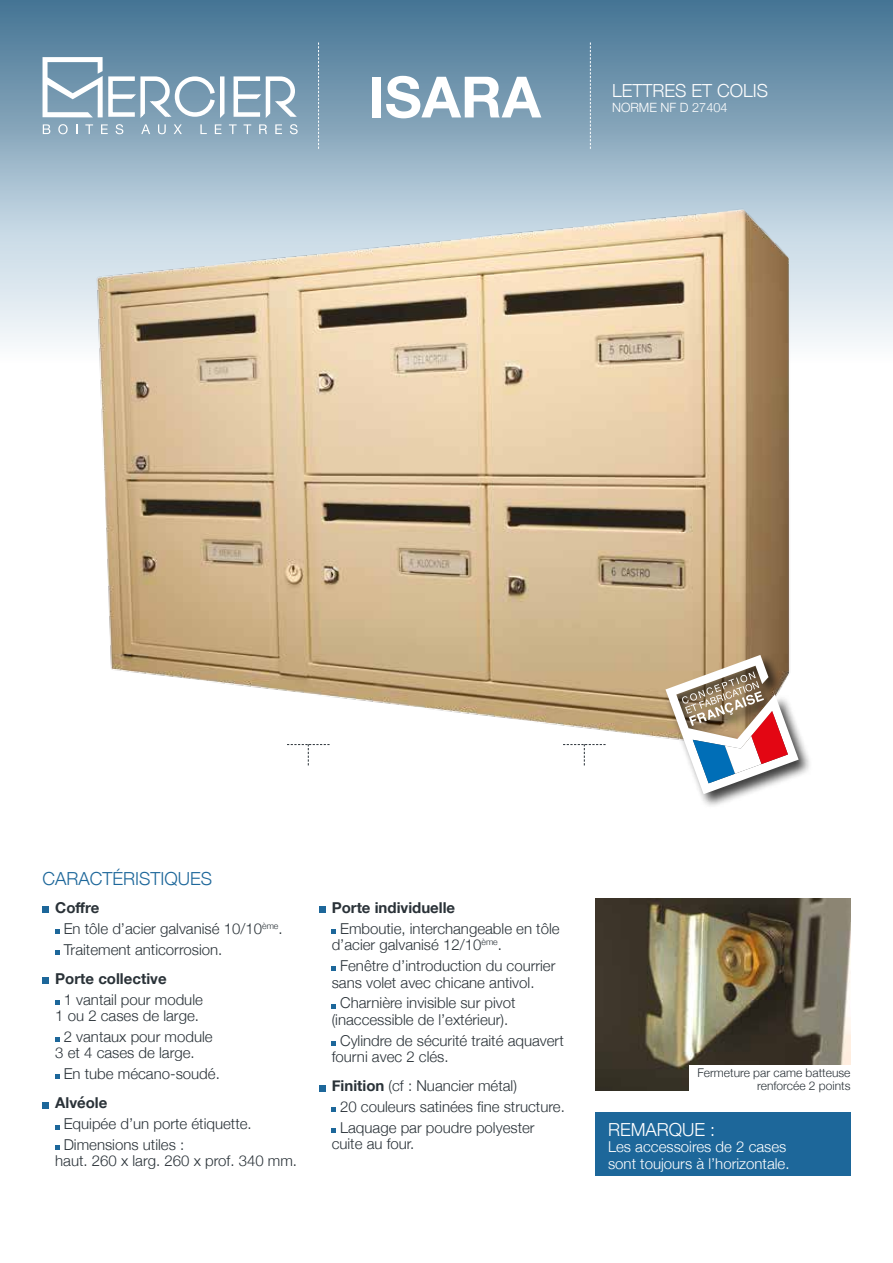
<style>
.page{position:relative;width:893px;height:1263px;background:#fff}
.page>*{position:absolute;margin:0;border:0;box-sizing:border-box;transform-origin:0 0}
.t1{font:700 57px "Helvetica Neue";color:#fff}
.t2{font:300 18px "Helvetica Neue";color:#fff}
.t3{font:300 18px "Helvetica Neue";color:#1d679a}
.t4{font:300 15px/16.5px "Helvetica Neue";color:#2a3238}
.t5{font:300 15px/16.5px "Helvetica Neue";color:#fff}
.t6{font:700 15px "Helvetica Neue";color:#2a3238}
.t7{font:300 12.75px "Helvetica Neue";color:#fff}
.t8{font:300 12px/13.5px "Helvetica Neue";color:#2a3238;text-align:right}
.s1{font-weight:700}
</style>
<div class="page">
<div style="left:0;top:0;width:893px;height:362px;background:linear-gradient(to bottom,#457595,#fff)"></div>
<img style="left:11px;top:170px;width:882px;height:596px">
<svg style="left:43px;top:907px;width:6px;height:6px"></svg>
<svg style="left:55px;top:929px;width:5px;height:5px"></svg>
<svg style="left:55px;top:950px;width:5px;height:4px"></svg>
<svg style="left:43px;top:978px;width:6px;height:6px"></svg>
<svg style="left:55px;top:1000px;width:5px;height:4px"></svg>
<svg style="left:55px;top:1037px;width:5px;height:5px"></svg>
<svg style="left:55px;top:1075px;width:5px;height:4px"></svg>
<svg style="left:43px;top:1102px;width:6px;height:6px"></svg>
<svg style="left:55px;top:1125px;width:5px;height:4px"></svg>
<svg style="left:55px;top:1145px;width:5px;height:5px"></svg>
<svg style="left:319px;top:907px;width:6px;height:6px"></svg>
<svg style="left:332px;top:929px;width:4px;height:5px"></svg>
<svg style="left:332px;top:967px;width:4px;height:4px"></svg>
<svg style="left:332px;top:1004px;width:4px;height:4px"></svg>
<svg style="left:332px;top:1041px;width:4px;height:4px"></svg>
<svg style="left:319px;top:1085px;width:6px;height:6px"></svg>
<svg style="left:332px;top:1108px;width:4px;height:4px"></svg>
<svg style="left:332px;top:1128px;width:4px;height:5px"></svg>
<div style="left:663px;top:653px;width:150px;height:156px;background:#000;opacity:.75"></div>
<svg style="left:665px;top:655px;width:134px;height:139px"></svg>
<svg style="left:43px;top:57px;width:255px;height:77px"></svg>
<svg style="left:318px;top:43px;width:1px;height:106px"></svg>
<svg style="left:590px;top:43px;width:1px;height:106px"></svg>
<div style="left:595px;top:1111px;width:255px;height:64px;background:#1d679a"></div>
<img style="left:595px;top:898px;width:255px;height:192px">
<div style="left:689px;top:1065px;width:161px;height:25px;background:#fff"></div>
<svg style="left:287px;top:744px;width:43px;height:21px"></svg>
<svg style="left:563px;top:744px;width:43px;height:21px"></svg>
<h1 class="t1" style="left:368px;top:52px;width:175px">ISARA</h1>
<p class="t2" style="left:612px;top:76px;width:158px">LETTRES ET COLIS</p>
<p class="t7" style="left:612px;top:97px;width:117px">NORME NF D 27404</p>
<p class="t3" style="left:43px;top:864px;width:171px">CARACTÉRISTIQUES</p>
<p class="t4" style="left:64px;top:896px;width:220px;line-height:20.7px;text-indent:-8px"><span class="s1">Coffre<br></span>En tôle d’acier galvanisé 10/10<sup>ème</sup>.<br>Traitement anticorrosion.</p>
<p class="t6" style="left:55px;top:967px;width:113px">Porte collective</p>
<p class="t4" style="left:55px;top:990px;width:149px;text-align:center">1 vantail pour module<br>1 ou 2 cases de large.</p>
<p class="t4" style="left:55px;top:1027px;width:159px;text-indent:8px">2 vantaux pour module<br>3 et 4 cases de large.</p>
<p class="t4" style="left:64px;top:1064px;width:158px">En tube mécano-soudé.</p>
<p class="t6" style="left:55px;top:1091px;width:54px">Alvéole</p>
<p class="t4" style="left:64px;top:1112px;width:190px;line-height:20.7px">Equipée d’un porte étiquette.<br>Dimensions utiles :</p>
<p class="t4" style="left:55px;top:1152px;width:243px">haut. 260 x larg. 260 x prof. 340 mm.</p>
<p class="t6" style="left:332px;top:896px;width:125px">Porte individuelle</p>
<p class="t4" style="left:332px;top:919px;width:229px;text-indent:8px">Emboutie, interchangeable en tôle d’acier galvanisé 12/10<sup>ème</sup>.</p>
<p class="t4" style="left:332px;top:956px;width:225px;text-indent:8px">Fenêtre d’introduction du courrier sans volet avec chicane antivol.</p>
<p class="t4" style="left:332px;top:994px;width:186px;text-align:center">Charnière invisible sur pivot (inaccessible de l’extérieur).</p>
<p class="t4" style="left:332px;top:1031px;width:234px;text-indent:8px">Cylindre de sécurité traité aquavert fourni avec 2 clés.</p>
<p class="t4" style="left:340px;top:1074px;width:226px;line-height:20.7px;text-indent:-8px"><span class="s1">Finition</span> (cf : Nuancier métal)<br>20 couleurs satinées fine structure.<br>Laquage par poudre polyester</p>
<p class="t4" style="left:332px;top:1135px;width:84px">cuite au four.</p>
<p class="t8" style="left:697px;top:1065px;width:154px">Fermeture par came batteuse renforcée 2 points</p>
<p class="t2" style="left:608px;top:1115px;width:109px">REMARQUE :</p>
<p class="t5" style="left:608px;top:1137px;width:183px">Les accessoires de 2 cases sont toujours à l’horizontale.</p>
</div>
